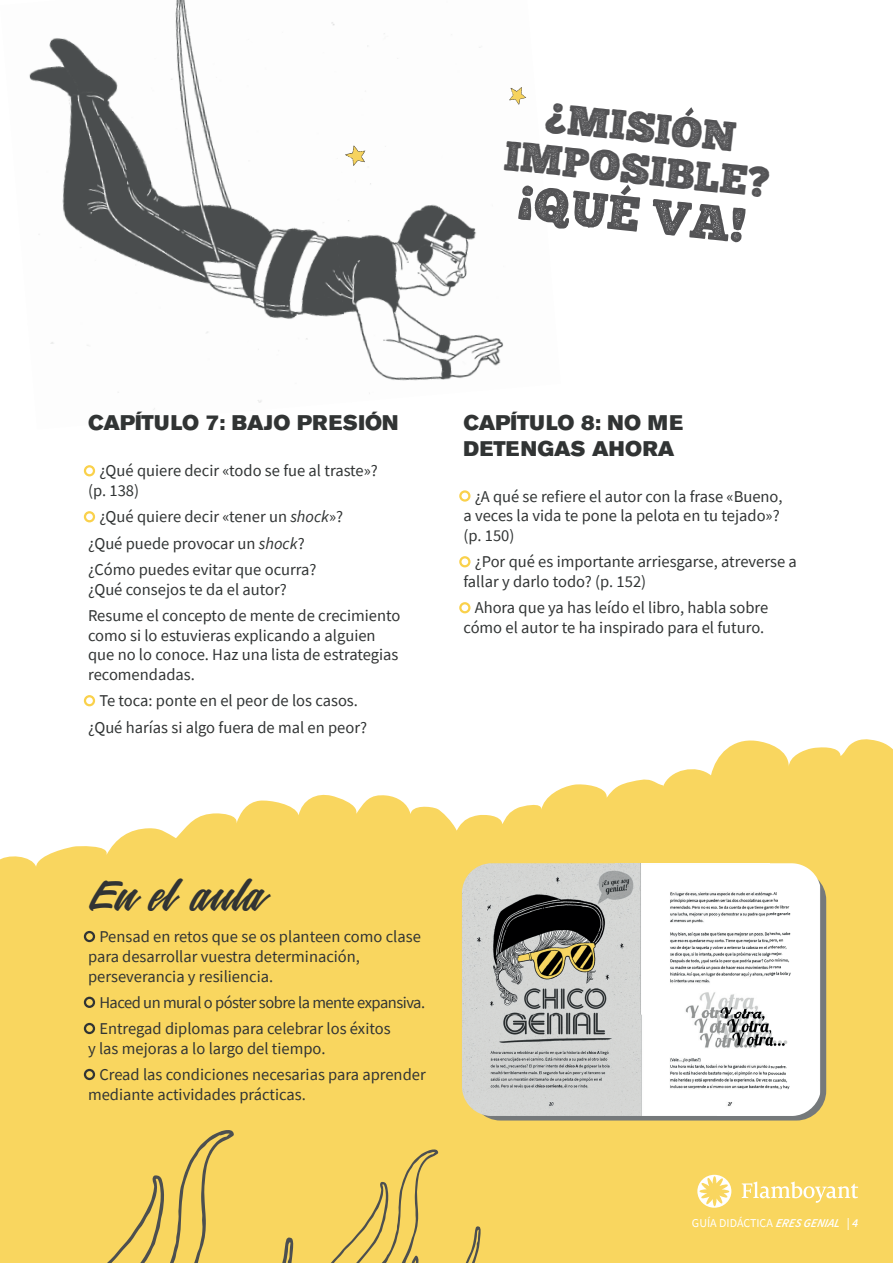
<style>
.page{position:relative;width:893px;height:1263px;background:#fff}
.page>*{position:absolute;margin:0;border:0;box-sizing:border-box;transform-origin:0 0}
.t1{font:49.5px "Chunk Five Print";color:#535355}
.t2{font:43.5px "Mattilda";letter-spacing:-.23em;color:#313434}
.t3{font:42px/42px "Chunk Five Print";color:#535355;text-align:center}
.t4{font:21px/25.2px "Akzidenz Grotesk BE Super";letter-spacing:.005em;color:#313434}
.t5{font:16.5px/19.8px "Source Sans Pro";color:#313434}
.t6{font:16.5px/26.2px "Source Sans Pro";letter-spacing:-.025em;color:#313434}
.t7{font:12px "Source Sans Pro";color:#fff}
.s1{font-style:italic}
.s2{font-weight:600;font-style:italic}
</style>
<div class="page">
<img style="left:29px;top:0;width:287px;height:296px">
<img style="left:316px;top:22px;width:211px;height:372px">
<img style="left:50px;top:296px;width:302px;height:114px">
<svg style="left:345px;top:145px;width:20px;height:21px"></svg>
<svg style="left:509px;top:87px;width:17px;height:18px"></svg>
<svg style="left:0;top:739px;width:893px;height:524px;fill:#f9d65f"></svg>
<svg style="left:52px;top:1130px;width:182px;height:133px;background:#edcd5d"></svg>
<svg style="left:241px;top:1237px;width:53px;height:26px"></svg>
<svg style="left:308px;top:1149px;width:173px;height:114px;background:#eecd5e"></svg>
<svg style="left:621px;top:185px;width:10px;height:10px"></svg>
<svg style="left:685px;top:107px;width:9px;height:9px"></svg>
<div style="left:84px;top:465px;width:11px;height:11px;border:2px solid #fad14b;border-radius:50%"></div>
<div style="left:84px;top:511px;width:11px;height:11px;border:2px solid #fad14b;border-radius:50%"></div>
<div style="left:84px;top:695px;width:11px;height:11px;border:2px solid #fad14b;border-radius:50%"></div>
<div style="left:459px;top:490px;width:11px;height:12px;border:2px solid #fad14b;border-radius:50%"></div>
<div style="left:459px;top:556px;width:11px;height:11px;border:2px solid #fad14b;border-radius:50%"></div>
<div style="left:459px;top:602px;width:11px;height:11px;border:2px solid #fad14b;border-radius:50%"></div>
<div style="left:84px;top:931px;width:11px;height:11px;border:2px solid #313434;border-radius:50%"></div>
<div style="left:84px;top:997px;width:11px;height:11px;border:2px solid #313434;border-radius:50%"></div>
<div style="left:84px;top:1023px;width:11px;height:11px;border:2px solid #313434;border-radius:50%"></div>
<div style="left:84px;top:1069px;width:11px;height:11px;border:2px solid #313434;border-radius:50%"></div>
<div style="left:471px;top:870px;width:355px;height:250px;background:#75797b;border-radius:30px"></div>
<img style="left:462px;top:863px;width:358px;height:253px">
<svg style="left:742px;top:1181px;width:116px;height:22px;background:#fadf85"></svg>
<svg style="left:697px;top:1175px;width:34px;height:33px"></svg>
<h3 class="t3" style="left:511px;top:95px;width:267px;rotate:6deg">¿MISION<br>IMPOSIBLE?</h3>
<h1 class="t1" style="left:521px;top:180px;width:230px;rotate:6deg">¡QUE VA!</h1>
<p class="t4" style="left:88px;top:411px;width:312px">CAPÍTULO 7: BAJO PRESIÓN</p>
<p class="t5" style="left:88px;top:461px;width:291px;text-indent:11px">¿Qué quiere decir «todo se fue al traste»? (p. 138)</p>
<p class="t5" style="left:88px;top:504px;width:257px;line-height:26.2px;text-indent:11px">¿Qué quiere decir «tener un <span class="s1">shock</span>»? ¿Qué puede provocar un <span class="s1">shock</span>? ¿Cómo puedes evitar que ocurra?</p>
<p class="t5" style="left:88px;top:576px;width:314px;line-height:26.2px">¿Qué consejos te da el autor?<br>Resume el concepto de mente de crecimiento</p>
<p class="t5" style="left:88px;top:625px;width:312px">como si lo estuvieras explicando a alguien que no lo conoce. Haz una lista de estrategias recomendadas.</p>
<p class="t5" style="left:88px;top:688px;width:281px;line-height:26.2px;text-align:center">Te toca: ponte en el peor de los casos. ¿Qué harías si algo fuera de mal en peor?</p>
<p class="t4" style="left:463px;top:411px;width:221px">CAPÍTULO 8: NO ME<br>DETENGAS AHORA</p>
<p class="t5" style="left:463px;top:486px;width:320px;text-indent:11px">¿A qué se refiere el autor con la frase «Bueno, a veces la vida te pone la pelota en tu tejado»? (p. 150)</p>
<p class="t5" style="left:463px;top:552px;width:335px;text-indent:11px">¿Por qué es importante arriesgarse, atreverse a fallar y darlo todo? (p. 152)</p>
<p class="t5" style="left:463px;top:598px;width:306px;text-align:right">Ahora que ya has leído el libro, habla sobre cómo el autor te ha inspirado para el futuro.</p>
<h2 class="t2" style="left:88px;top:877px;width:185px">En el aula</h2>
<p class="t5" style="left:88px;top:927px;width:334px;text-indent:11px">Pensad en retos que se os planteen como clase para desarrollar vuestra determinación, perseverancia y resiliencia.</p>
<p class="t6" style="left:99px;top:989px;width:327px">Haced un mural o póster sobre la mente expansiva.<br>Entregad diplomas para celebrar los éxitos</p>
<p class="t5" style="left:99px;top:1035px;width:328px;line-height:26.2px;text-indent:-11px">y las mejoras a lo largo del tiempo.<br>Cread las condiciones necesarias para aprender</p>
<p class="t5" style="left:88px;top:1084px;width:219px">mediante actividades prácticas.</p>
<p class="t7" style="left:692px;top:1216px;width:168px">GUÍA DIDÁCTICA <span class="s2">ERES GENIAL | 4</span></p>
</div>
